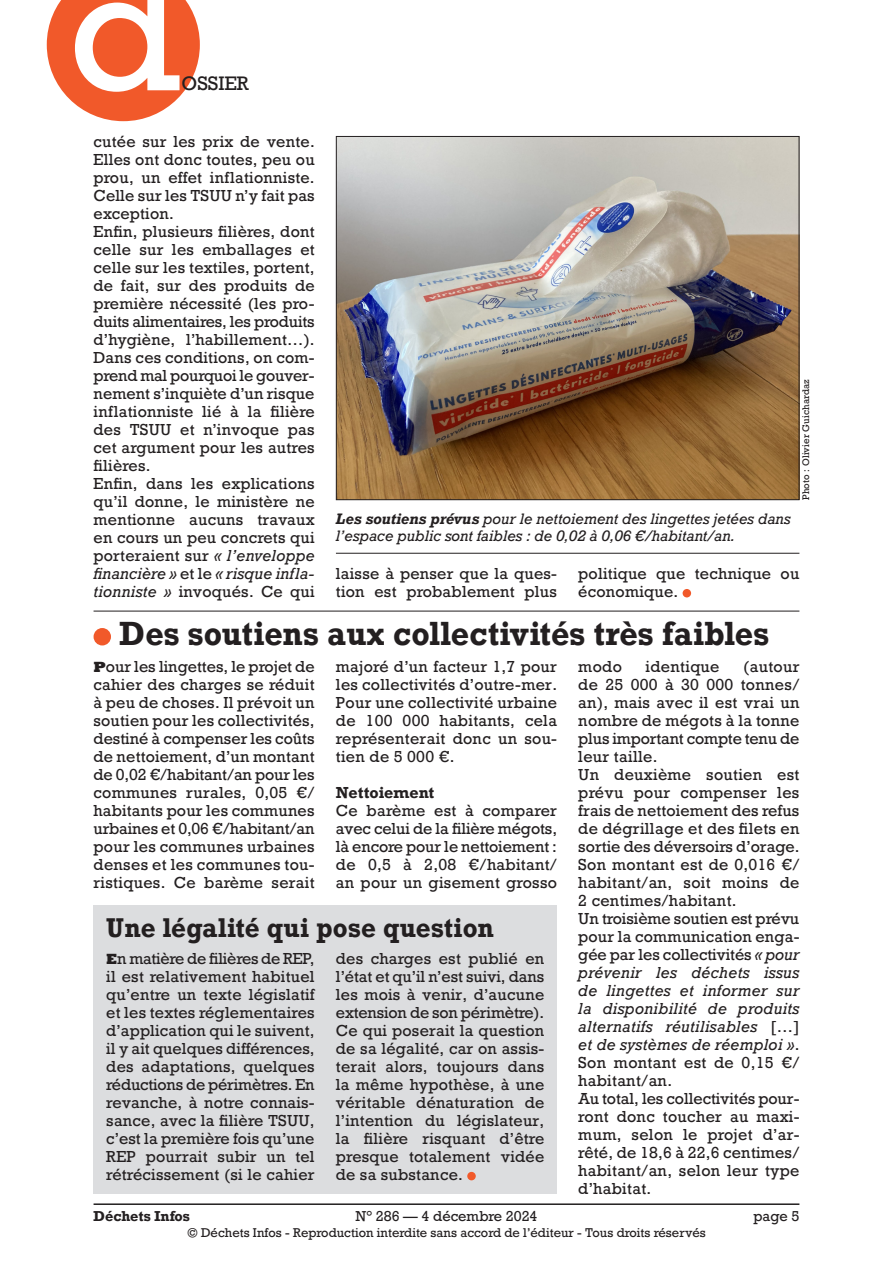
<style>
.page{position:relative;width:893px;height:1263px;background:#fff}
.page>*{position:absolute;margin:0;border:0;box-sizing:border-box;transform-origin:0 0}
.t1{font:166.5px "Rockwell";color:#fff}
.Texte_courant{font:700 31.5px "Rockwell";letter-spacing:.01em;color:#231f20;scale:.95 1}
.Texte_courant-2{font:700 25.5px "Rockwell";letter-spacing:.015em;color:#231f20;scale:.95 1}
.t2{font:18.3px "Rockwell";color:#231f20}
.Texte_courant-3{font:15px/18px "Rockwell";letter-spacing:.015em;color:#231f20;text-align:justify}
.Texte_courant-4{font:italic 15px/18px "Rockwell";letter-spacing:.02em;color:#231f20;text-align:justify}
.Texte_courant-5{font:700 15px "Rockwell";color:#231f20}
.Légende_photo{font:italic 14.25px/17.2px "Rockwell";color:#231f20}
.t3{font:13.5px "Rockwell";color:#231f20}
.t4{font:700 13.5px "Rockwell";color:#231f20}
.t5{font:12px "Rockwell";color:#231f20}
.Crédit_photo{font:9px "Rockwell";letter-spacing:.015em;color:#231f20}
.s1{font-style:italic}
.s2{font-weight:700}
.s3{font-family:"Rockwell Std";font-weight:800}
.s4{font-style:normal}
</style>
<div class="page">
<hr style="left:94px;top:1203px;width:705px;height:2px;background:#231f20">
<div style="left:683px;top:589px;width:8px;height:8px;background:#f1592a;border-radius:50%"></div>
<hr style="left:94px;top:611px;width:705px;height:1px;background:#231f20">
<div style="left:94px;top:628px;width:17px;height:17px;background:#f1592a;border-radius:50%"></div>
<img style="left:338px;top:138px;width:459px;height:360px">
<hr style="left:336px;top:553px;width:463px;height:1px;background:#231f20">
<div style="left:94px;top:905px;width:463px;height:289px;background:#dcdddf"></div>
<div style="left:467px;top:1172px;width:9px;height:8px;background:#f1592a;border-radius:50%"></div>
<svg style="left:47px;top:0;width:153px;height:121px;background:#f3734b"></svg>
<h1 class="t1" style="left:69px;top:-73px;width:114px">d</h1>
<p class="t2" style="left:182px;top:72px;width:69px">OSSIER</p>
<p class="Texte_courant-3" style="left:94px;top:133px;width:223px">cutée sur les prix de vente.<br>Elles ont donc toutes, peu ou prou, un effet inflationniste.<br>Celle sur les TSUU n’y fait pas exception.</p>
<p class="Texte_courant-3" style="left:94px;top:223px;width:223px">Enfin, plusieurs filières, dont celle sur les emballages et celle sur les textiles, portent, de fait, sur des produits de première nécessité (les pro&shy;duits alimentaires, les produits d’hygiène, l’habillement…).<br>Dans ces conditions, on com&shy;prend mal pourquoi le gouver&shy;nement s’inquiète d’un risque inflationniste lié à la filière des TSUU et n’invoque pas cet argument pour les autres filières.</p>
<p class="Texte_courant-3" style="left:94px;top:475px;width:223px">Enfin, dans les explications qu’il donne, le ministère ne mentionne aucuns travaux en cours un peu concrets qui porteraient sur <span class="s1">« l’enveloppe financière »</span> et le <span class="s1">« risque infla&shy;tionniste »</span> invoqués. Ce qui</p>
<p class="Crédit_photo" style="left:800px;top:500px;width:122px;rotate:-90deg">Photo : Olivier Guichardaz</p>
<p class="Légende_photo" style="left:336px;top:510px;width:456px"><span class="s2">Les soutiens prévus</span> pour le nettoiement des lingettes jetées dans l’espace public sont faibles : de 0,02 à 0,06 €/habitant/an.</p>
<p class="Texte_courant-3" style="left:336px;top:565px;width:223px">laisse à penser que la ques&shy;tion est probablement plus</p>
<p class="Texte_courant-3" style="left:578px;top:565px;width:223px">politique que technique ou économique.</p>
<p class="Texte_courant" style="left:119px;top:614px;width:685px">Des soutiens aux collectivités très faibles</p>
<p class="Texte_courant-3" style="left:94px;top:658px;width:223px"><span class="s3">P</span>our les lingettes, le projet de cahier des charges se réduit à peu de choses. Il prévoit un soutien pour les collectivités, destiné à compenser les coûts de nettoiement, d’un montant de 0,02 €/habitant/an pour les communes rurales, 0,05 €/ habitants pour les communes urbaines et 0,06 €/habitant/an pour les communes urbaines denses et les communes tou&shy;ristiques. Ce barème serait</p>
<p class="Texte_courant-3" style="left:336px;top:658px;width:223px">majoré d’un facteur 1,7 pour les collectivités d’outre-mer.<br>Pour une collectivité urbaine de 100 000 habitants, cela représenterait donc un sou&shy;tien de 5 000 €.</p>
<p class="Texte_courant-3" style="left:578px;top:658px;width:223px;text-indent:165px">(autour de 25 000 à 30 000 tonnes/ an), mais avec il est vrai un nombre de mégots à la tonne plus important compte tenu de leur taille.</p>
<p class="Texte_courant-3" style="left:578px;top:766px;width:223px">Un deuxième soutien est prévu pour compenser les frais de nettoiement des refus de dégrillage et des filets en sortie des déversoirs d’orage.<br>Son montant est de 0,016 €/ habitant/an, soit moins de 2 centimes/habitant.</p>
<p class="Texte_courant-4" style="left:578px;top:910px;width:223px"><span class="s4">Un troisième soutien est prévu pour la communication enga&shy;gée par les collectivités</span> « pour prévenir les déchets issus de lingettes et informer sur la disponibilité de produits alternatifs réutilisables <span class="s4">[…] </span>et de systèmes de réemploi »<span class="s4">.<br>Son montant est de 0,15 €/ habitant/an.</span></p>
<p class="Texte_courant-3" style="left:578px;top:1090px;width:223px">Au total, les collectivités pour&shy;ront donc toucher au maxi&shy;mum, selon le projet d’ar&shy;rêté, de 18,6 à 22,6 centimes/ habitant/an, selon leur type d’habitat.</p>
<p class="Texte_courant-3" style="left:578px;top:658px;width:45px">modo</p>
<p class="Texte_courant-3" style="left:646px;top:658px;width:75px">identique</p>
<p class="Texte_courant-5" style="left:336px;top:783px;width:100px">Nettoiement</p>
<p class="Texte_courant-3" style="left:336px;top:802px;width:223px">Ce barème est à comparer avec celui de la filière mégots, là encore pour le nettoiement : de 0,5 à 2,08 €/habitant/ an pour un gisement grosso</p>
<p class="Texte_courant-2" style="left:106px;top:911px;width:410px">Une légalité qui pose question</p>
<p class="Texte_courant-3" style="left:106px;top:950px;width:210px"><span class="s3">E</span>n matière de filières de REP, il est relativement habituel qu’entre un texte législatif et les textes réglementaires d’application qui le suivent, il y ait quelques différences, des adaptations, quelques réductions de périmètres. En revanche, à notre connais&shy;sance, avec la filière TSUU, c’est la première fois qu’une REP pourrait subir un tel rétrécissement (si le cahier</p>
<p class="Texte_courant-3" style="left:336px;top:950px;width:210px">des charges est publié en l’état et qu’il n’est suivi, dans les mois à venir, d’aucune extension de son périmètre).<br>Ce qui poserait la question de sa légalité, car on assis&shy;terait alors, toujours dans la même hypothèse, à une véritable dénaturation de l’intention du législateur, la filière risquant d’être presque totalement vidée de sa substance.</p>
<p class="t4" style="left:94px;top:1207px;width:98px">Déchets Infos</p>
<p class="t3" style="left:355px;top:1207px;width:184px">N° 286 — 4 décembre 2024</p>
<p class="t3" style="left:753px;top:1207px;width:48px">page 5</p>
<p class="t5" style="left:187px;top:1225px;width:520px">© Déchets Infos - Reproduction interdite sans accord de l’éditeur - Tous droits réservés</p>
</div>
